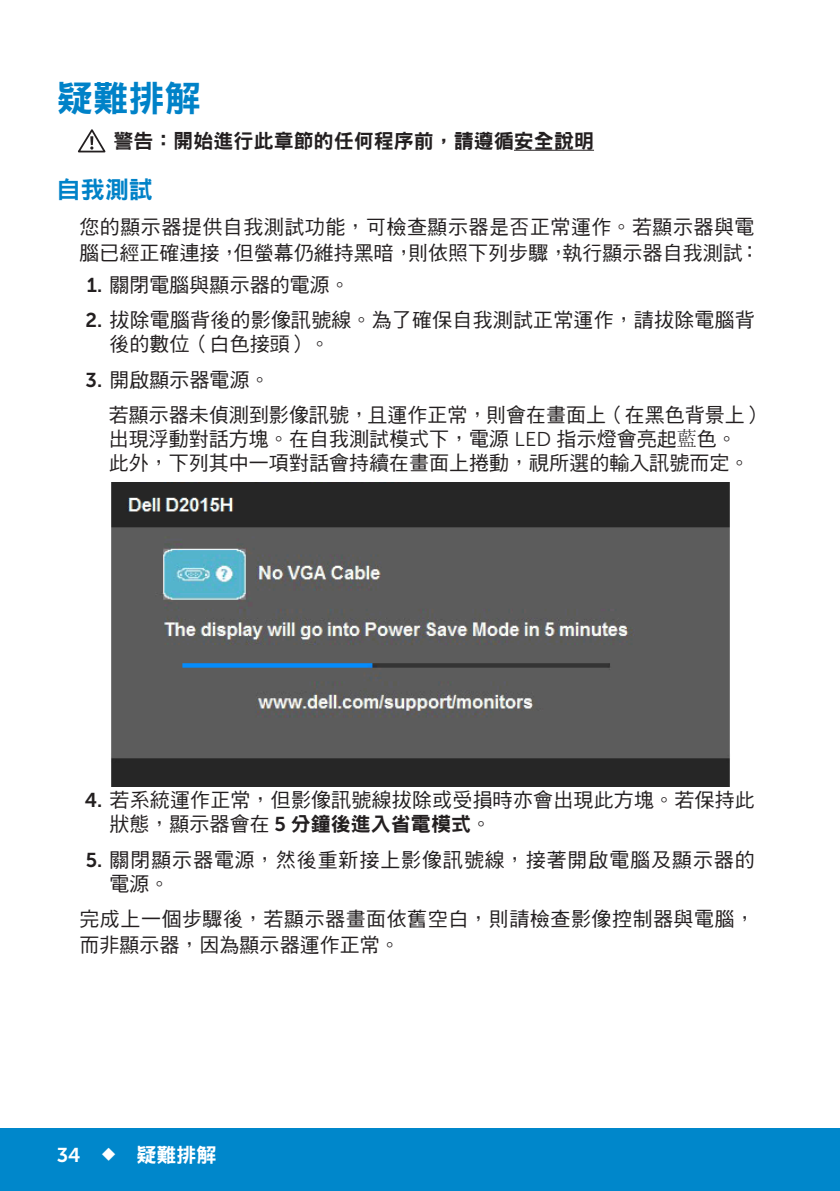
<style>
.page{position:relative;width:840px;height:1191px;background:#fff}
.page>*{position:absolute;margin:0;border:0;box-sizing:border-box;transform-origin:0 0}
.Head1{font:36px "DF Hei Std W9";color:#0082c8}
.Head2{font:24px "DF Hei Std W9";color:#0082c8}
.Paragraph_indent{font:20px/24px "DF Hei Std W5";color:#231f20}
.Paragraph{font:20px/26px "DF Hei Std W5";letter-spacing:.025em;color:#231f20}
.Paragraph_indent-2{font:20px/24px "DF Hei Std W5";letter-spacing:.045em;color:#231f20}
.Caution{font:20px "DF Hei Std W9";color:#231f20}
.t1{font:20px "DF Hei Std W9";color:#fff}
.s1{font-family:"Museo Sans For Dell 700"}
.s2{font-family:"Museo Sans For Dell 300"}
.s3{font-family:"Adobe Song Std";font-weight:300}
.s4{font-family:"DF Hei Std W9"}
</style>
<div class="page">
<div style="left:0;top:1128px;width:839px;height:63px;background:#0087cb"></div>
<hr style="left:513px;top:150px;width:80px;height:1px;background:#231f20">
<img style="left:111px;top:482px;width:618px;height:304px">
<svg style="left:78px;top:129px;width:27px;height:24px"></svg>
<p class="Head1" style="left:57px;top:78px;width:145px">疑難排解</p>
<p class="Caution" style="left:113px;top:130px;width:481px">警告：開始進行此章節的任何程序前，請遵循安全說明</p>
<p class="Head2" style="left:57px;top:177px;width:97px">自我測試</p>
<p class="Paragraph" style="left:79px;top:214px;width:681px">您的顯示器提供自我測試功能，可檢查顯示器是否正常運作。若顯示器與電腦已經正確連接，但螢幕仍維持黑暗，則依照下列步驟，執行顯示器自我測試：</p>
<p class="Paragraph_indent" style="left:87px;top:272px;width:264px"><span class="s1">1.</span> 關閉電腦與顯示器的電源。</p>
<p class="Paragraph_indent" style="left:109px;top:308px;width:646px;text-indent:-24px"><span class="s1">2.</span> 拔除電腦背後的影像訊號線。為了確保自我測試正常運作，請拔除電腦背後的數位（白色接頭）。</p>
<p class="Paragraph_indent" style="left:86px;top:367px;width:185px"><span class="s1">3.</span> 開啟顯示器電源。</p>
<p class="Paragraph_indent" style="left:109px;top:402px;width:657px">若顯示器未偵測到影像訊號，且運作正常，則會在畫面上（在黑色背景上）出現浮動對話方塊。在自我測試模式下，電源 <span class="s2">LED</span> 指示燈會亮起<span class="s3">藍</span>色。<br>此外，下列其中一項對話會持續在畫面上捲動，視所選的輸入訊號而定。</p>
<p class="Paragraph_indent" style="left:109px;top:788px;width:646px;text-indent:-25px"><span class="s1">4.</span> 若系統運作正常，但影像訊號線拔除或受損時亦會出現此方塊。若保持此狀態，顯示器會在 <span class="s1">5</span> <span class="s4">分鐘後進入省電模式</span>。</p>
<p class="Paragraph_indent-2" style="left:109px;top:847px;width:646px;text-indent:-24px"><span class="s1">5.</span> 關閉顯示器電源，然後重新接上影像訊號線，接著開啟電腦及顯示器的電源。</p>
<p class="Paragraph" style="left:79px;top:905px;width:676px">完成上一個步驟後，若顯示器畫面依舊空白，則請檢查影像控制器與電腦，而非顯示器，因為顯示器運作正常。</p>
<p class="t1" style="left:57px;top:1143px;width:161px"><span class="s1">34</span> ◆ 疑難排解</p>
</div>
